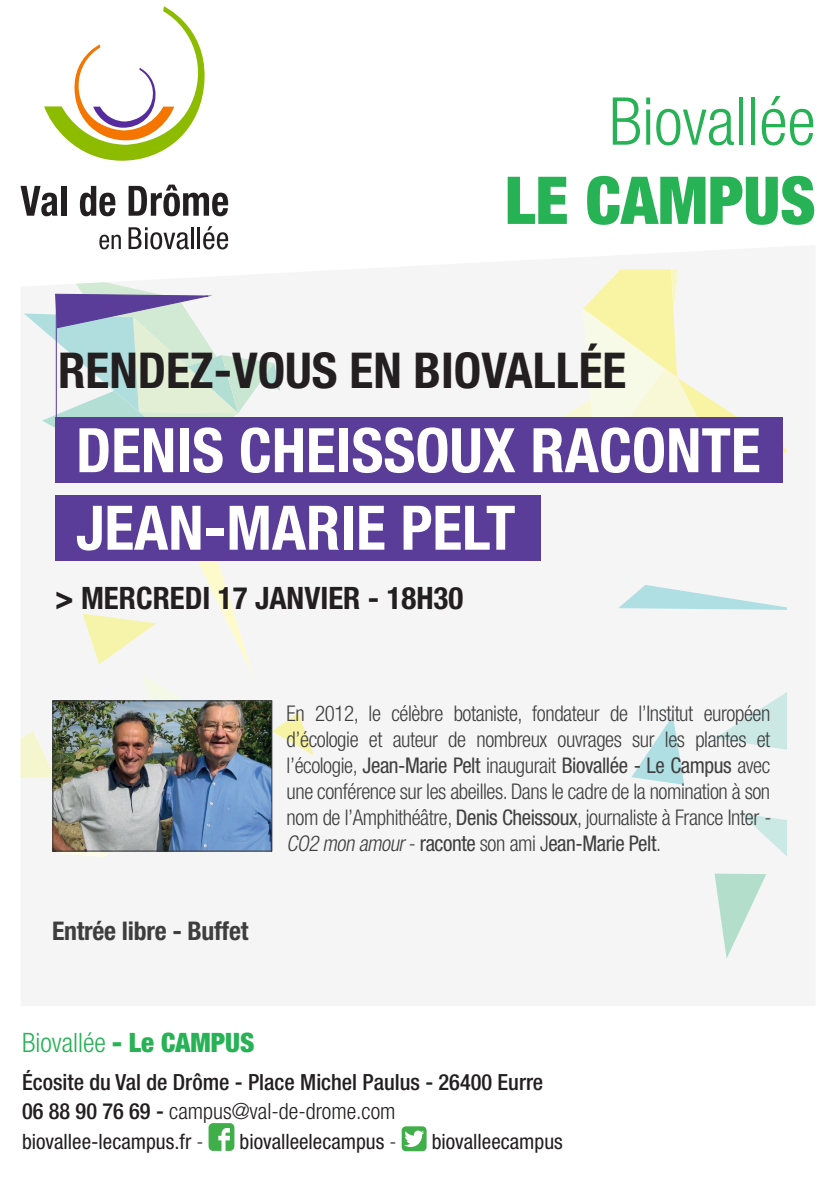
<style>
.page{position:relative;width:840px;height:1191px;background:#fff}
.page>*{position:absolute;margin:0;border:0;box-sizing:border-box;transform-origin:0 0}
.t1{font:700 condensed 199.2px "Helvetica Neue LT Std";color:#afdfe3}
.t2{font:300 condensed 66px "Helvetica Neue LT Std";color:#27b255}
.t3{font:900 condensed 66px "Helvetica Neue LT Std";color:#27b255}
.t4{font:700 condensed 61.4px/77.4px "Helvetica Neue LT Std";color:#fff}
.t5{font:700 condensed 49.4px "Helvetica Neue LT Std";color:#231f20}
.t6{font:700 condensed 31px "Helvetica Neue LT Std";color:#231f20}
.t7{font:300 condensed 26.8px "Helvetica Neue LT Std";color:#27b255}
.t8{font:700 condensed 25.8px "Helvetica Neue LT Std";letter-spacing:-.01em;color:#3e3e3f}
.t9{font:500 condensed 22.4px/29px "Helvetica Neue LT Std";color:#231f20}
.t10{font:300 condensed 21.6px/26px "Helvetica Neue LT Std";letter-spacing:-.02em;color:#3e3e3f}
.t11{font:condensed 21.2px "Helvetica Neue LT Std";color:#231f20}
.s1{color:#f5f4aa}
.s2{font-size:33.6px}
.s3{font-weight:400}
.s4{font-style:italic}
.s5{font-weight:900}
.s6{font-weight:300}
</style>
<div class="page">
<svg style="left:714px;top:692px;width:72px;height:58px"></svg>
<svg style="left:740px;top:813px;width:46px;height:43px"></svg>
<svg style="left:631px;top:715px;width:53px;height:70px"></svg>
<svg style="left:618px;top:585px;width:168px;height:25px"></svg>
<svg style="left:714px;top:873px;width:52px;height:85px"></svg>
<svg style="left:272px;top:712px;width:41px;height:43px"></svg>
<svg style="left:21px;top:560px;width:233px;height:297px"></svg>
<svg style="left:562px;top:288px;width:224px;height:183px"></svg>
<svg style="left:20px;top:184px;width:659px;height:104px"></svg>
<svg style="left:44px;top:6px;width:161px;height:155px"></svg>
<svg style="left:21px;top:186px;width:37px;height:30px"></svg>
<div style="left:61px;top:186px;width:6px;height:30px;background:#231f20"></div>
<svg style="left:80px;top:186px;width:35px;height:30px"></svg>
<svg style="left:128px;top:185px;width:100px;height:31px"></svg>
<svg style="left:99px;top:235px;width:22px;height:14px"></svg>
<svg style="left:128px;top:227px;width:61px;height:22px"></svg>
<hr style="left:191px;top:227px;width:3px;height:22px;background:#231f20">
<hr style="left:197px;top:227px;width:3px;height:22px;background:#231f20">
<svg style="left:203px;top:226px;width:25px;height:23px"></svg>
<svg style="left:24px;top:274px;width:256px;height:154px"></svg>
<hr style="left:56px;top:296px;width:1px;height:130px;background:#593d98">
<svg style="left:208px;top:1123px;width:26px;height:27px"></svg>
<svg style="left:401px;top:1126px;width:25px;height:25px"></svg>
<img style="left:55px;top:702px;width:215px;height:147px">
<div style="left:53px;top:700px;width:219px;height:151px;border:1px solid #3e3e3f"></div>
<div style="left:55px;top:417px;width:727px;height:66px;background:#593d98"></div>
<div style="left:55px;top:495px;width:485px;height:65px;background:#593d98"></div>
<h2 class="t2" style="left:608px;top:83px;width:208px">Biovallée</h2>
<h2 class="t3" style="left:504px;top:160px;width:312px">LE CAMPUS</h2>
<h3 class="t5" style="left:58px;top:341px;width:569px">RENDEZ-VOUS EN BIOVALLÉE</h3>
<h3 class="t4" style="left:76px;top:411px;width:685px">DENIS CHEISSOUX RACONTE<br>JEAN-MARIE PELT</h3>
<h1 class="t1" style="left:383px;top:239px;width:111px">_<span class="s1">_</span></h1>
<h3 class="t6" style="left:55px;top:579px;width:409px"><span class="s2">&gt;</span> MERCREDI 17 JANVIER - 18H30</h3>
<p class="t8" style="left:52px;top:915px;width:197px">Entrée libre - Buffet</p>
<p class="t10" style="left:286px;top:700px;width:489px">En 2012, le célèbre botaniste, fondateur de l’Institut européen d’écologie et auteur de nombreux ouvrages sur les plantes et l’écologie, <span class="s3">Jean-Marie Pelt</span> inaugurait <span class="s3">Biovallée - Le Campus</span> avec une conférence sur les abeilles. Dans le cadre de la nomination à son nom de l’Amphithéâtre, <span class="s3">Denis Cheissoux</span>, journaliste à France Inter <span class="s4">- CO2 mon amour</span>- <span class="s3">raconte</span> son ami J<span class="s3">ean-Marie Pelt</span>.</p>
<p class="t7" style="left:22px;top:1027px;width:234px">Biovallée <span class="s5">- Le CAMPUS</span></p>
<p class="t9" style="left:22px;top:1067px;width:522px">Écosite du Val de Drôme - Place Michel Paulus - 26400 Eurre<br>06 88 90 76 69 - <span class="s6">campus@val-de-drome.com</span></p>
<p class="t11" style="left:22px;top:1129px;width:183px">biovallee-lecampus.fr <span class="s6">-</span></p>
<p class="t11" style="left:239px;top:1129px;width:158px">biovalleelecampus <span class="s6">-</span></p>
<p class="t11" style="left:431px;top:1129px;width:133px">biovalleecampus</p>
</div>
